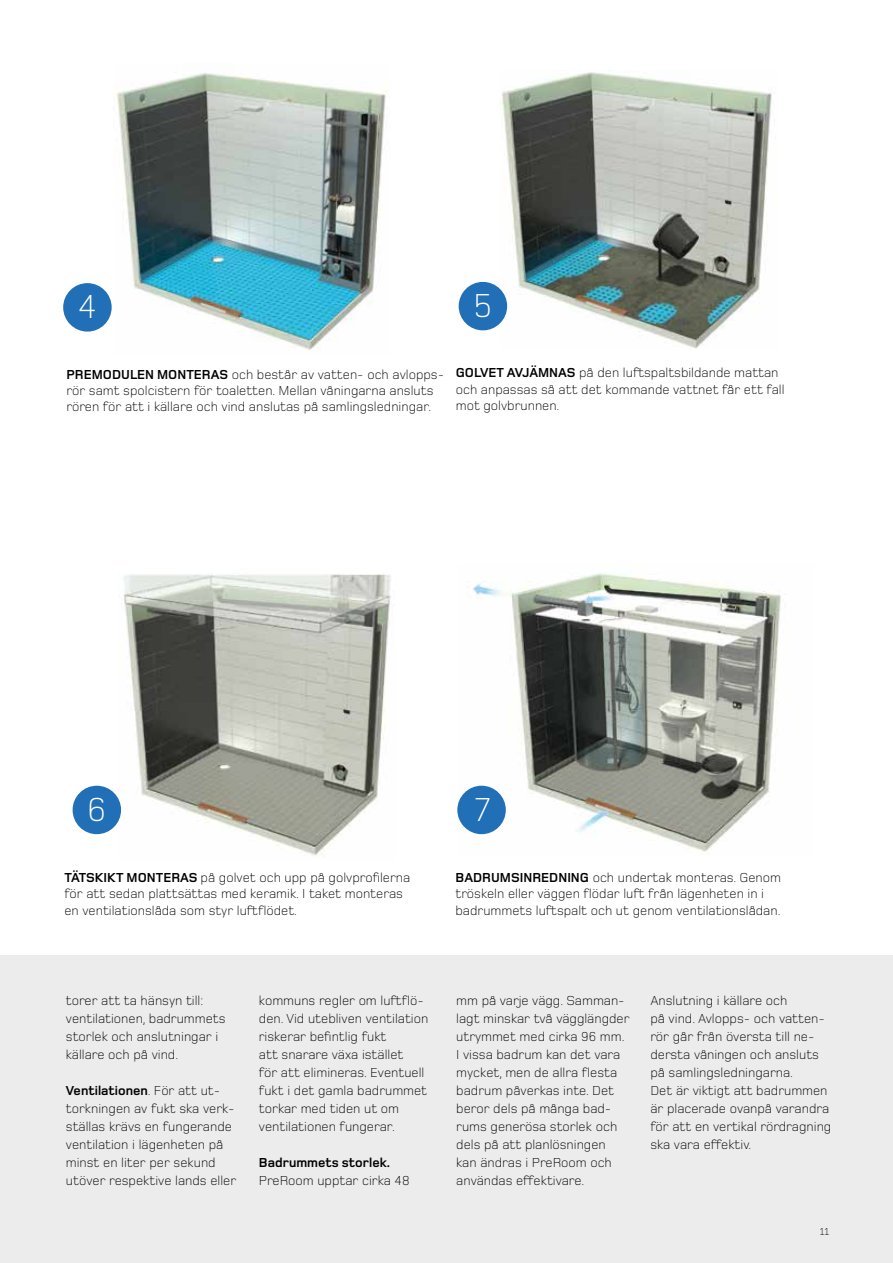
<style>
.page{position:relative;width:893px;height:1263px;background:#fff}
.page>*{position:absolute;margin:0;border:0;box-sizing:border-box;transform-origin:0 0}
.t1{font:300 34.5px "Foundry Monoline";color:#fff}
.t2{font:300 13.5px/18px "Foundry Monoline";color:#000}
.t3{font:700 13.5px "Foundry Monoline";color:#000}
.t4{font:300 10.5px "Foundry Monoline";color:#000}
.s1{font-weight:700}
</style>
<div class="page">
<img style="left:458px;top:573px;width:323px;height:281px">
<img style="left:118px;top:573px;width:273px;height:283px">
<img style="left:113px;top:73px;width:273px;height:277px">
<div style="left:63px;top:283px;width:49px;height:49px;background:#206fb7;border-radius:50%"></div>
<img style="left:501px;top:72px;width:274px;height:277px">
<div style="left:459px;top:282px;width:48px;height:48px;background:#206fb7;border-radius:50%"></div>
<div style="left:0;top:955px;width:893px;height:308px;background:#edeced"></div>
<div style="left:73px;top:786px;width:48px;height:48px;background:#206fb7;border-radius:50%"></div>
<div style="left:457px;top:786px;width:49px;height:48px;background:#206fb7;border-radius:50%"></div>
<h1 class="t1" style="left:78px;top:288px;width:21px">4</h1>
<h1 class="t1" style="left:473px;top:287px;width:21px">5</h1>
<p class="t2" style="left:67px;top:366px;width:379px;line-height:16.2px"><span class="s1">PREMODULEN MONTERAS</span> och består av vatten- och avlopps&shy;rör samt spolcistern för toaletten. Mellan våningarna ansluts rören för att i källare och vind anslutas på samlingsledningar.</p>
<p class="t2" style="left:456px;top:365px;width:330px;line-height:16.2px"><span class="s1">GOLVET AVJÄMNAS</span> på den luftspaltsbildande mattan och anpassas så att det kommande vattnet får ett fall mot golvbrunnen.</p>
<h1 class="t1" style="left:87px;top:791px;width:21px">6</h1>
<p class="t2" style="left:64px;top:869px;width:347px;line-height:16.2px"><span class="s1">TÄTSKIKT MONTERAS</span> på golvet och upp på golvprofilerna för att sedan plattsättas med keramik. I taket monteras en ventilationslåda som styr luftflödet.</p>
<h1 class="t1" style="left:475px;top:791px;width:17px">7</h1>
<p class="t2" style="left:455px;top:870px;width:327px;line-height:16.2px"><span class="s1">BADRUMSINREDNING</span> och undertak monteras. Genom tröskeln eller väggen flödar luft från lägenheten in i badrummets luftspalt och ut genom ventilationslådan.</p>
<p class="t2" style="left:66px;top:991px;width:161px">torer att ta hänsyn till: ventilationen, badrummets storlek och anslutningar i källare och på vind.</p>
<p class="t2" style="left:66px;top:1081px;width:172px"><span class="s1">Ventilationen</span>. För att ut&shy;torkningen av fukt ska verk&shy;ställas krävs en fungerande ventilation i lägenheten på minst en liter per sekund utöver respektive lands eller</p>
<p class="t2" style="left:259px;top:992px;width:171px">kommuns regler om luftflö&shy;den. Vid utebliven ventilation riskerar befintlig fukt<br>att snarare växa istället<br>för att elimineras. Eventuell fukt i det gamla badrummet torkar med tiden ut om ventilationen fungerar.</p>
<p class="t3" style="left:259px;top:1155px;width:133px">Badrummets storlek.</p>
<p class="t2" style="left:259px;top:1171px;width:152px">PreRoom upptar cirka 48</p>
<p class="t2" style="left:456px;top:991px;width:175px">mm på varje vägg. Samman&shy;lagt minskar två vägglängder utrymmet med cirka 96 mm.<br>I vissa badrum kan det vara mycket, men de allra flesta badrum påverkas inte. Det beror dels på många bad&shy;rums generösa storlek och dels på att planlösningen<br>kan ändras i PreRoom och användas effektivare.</p>
<p class="t2" style="left:650px;top:991px;width:182px">Anslutning i källare och<br>på vind. Avlopps- och vatten&shy;rör går från översta till ne&shy;dersta våningen och ansluts på samlingsledningarna.<br>Det är viktigt att badrummen är placerade ovanpå varandra för att en vertikal rördragning ska vara effektiv.</p>
<p class="t4" style="left:820px;top:1226px;width:11px">11</p>
</div>
